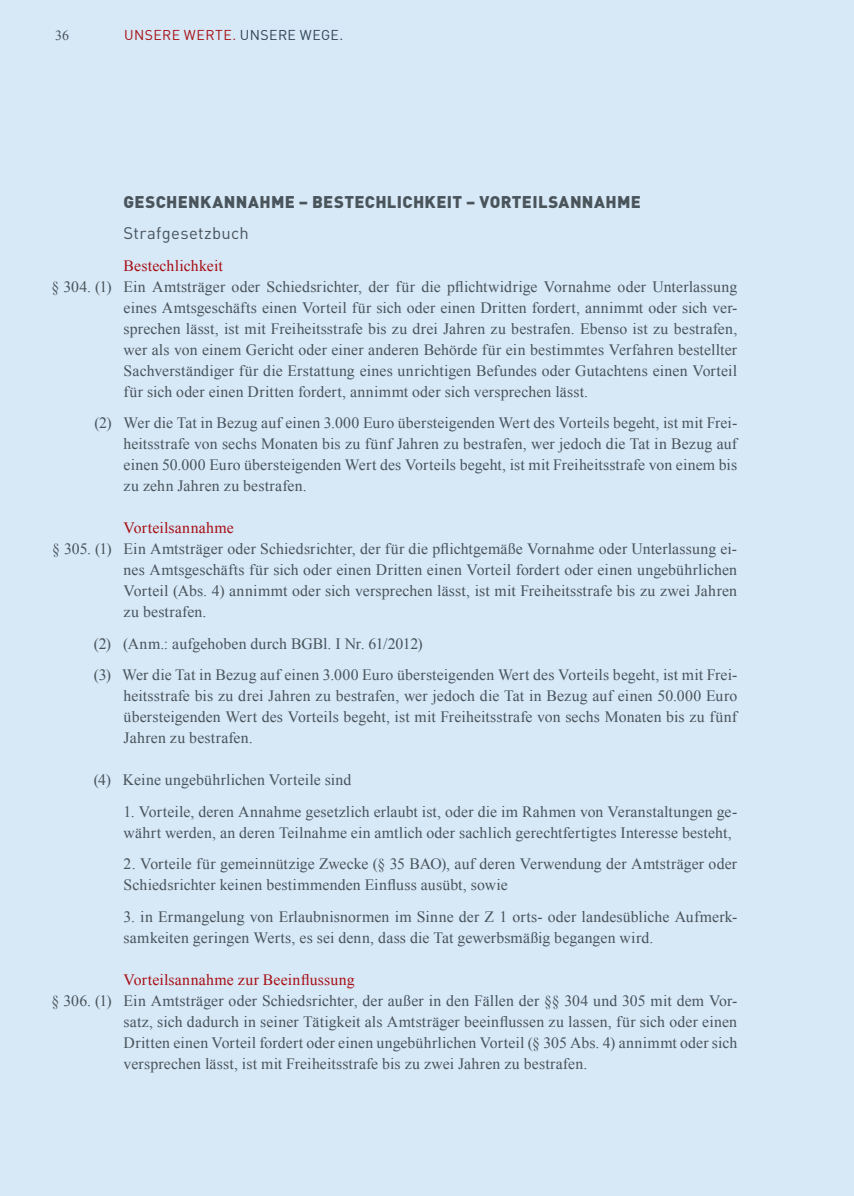
<style>
.page{position:relative;width:854px;height:1196px;background:#fff}
.page>*{position:absolute;margin:0;border:0;box-sizing:border-box;transform-origin:0 0}
.t1{font:900 16.62px "DIN";letter-spacing:.02em;color:#49545b}
.t2{font:16.62px "DIN";letter-spacing:.02em;color:#49545b}
.t3{font:15.75px/21px "Times New Roman";letter-spacing:.01em;color:#49545b;text-align:justify}
.t4{font:15.75px "Times New Roman";letter-spacing:.015em;color:#a70e13}
.t5{font:14px "DIN";letter-spacing:.03em;color:#a70e13}
.t6{font:14px "Times New Roman";color:#49545b}
.s1{color:#2d4555}
</style>
<div class="page">
<div style="left:0;top:0;width:853px;height:1196px;background:#d7e8f7"></div>
<p class="t6" style="left:55px;top:26px;width:15px">36</p>
<p class="t5" style="left:124px;top:26px;width:220px">UNSERE WERTE. <span class="s1">UNSERE WEGE.</span></p>
<p class="t1" style="left:124px;top:191px;width:518px">GESCHENKANNAHME – BESTECHLICHKEIT – VORTEILSANNAHME</p>
<p class="t2" style="left:124px;top:223px;width:127px">STRAFGESETZBUCH</p>
<p class="t4" style="left:124px;top:255px;width:101px">Bestechlichkeit</p>
<p class="t3" style="left:124px;top:276px;width:615px;text-indent:-72px">§ 304. (1) Ein Amtsträger oder Schiedsrichter, der für die pflichtwidrige Vornahme oder Unterlassung eines Amtsgeschäfts einen Vorteil für sich oder einen Dritten fordert, annimmt oder sich ver&shy;sprechen lässt, ist mit Freiheitsstrafe bis zu drei Jahren zu bestrafen. Ebenso ist zu bestrafen, wer als von einem Gericht oder einer anderen Behörde für ein bestimmtes Verfahren bestellter Sachverständiger für die Erstattung eines unrichtigen Befundes oder Gutachtens einen Vorteil für sich oder einen Dritten fordert, annimmt oder sich versprechen lässt.</p>
<p class="t3" style="left:124px;top:412px;width:615px;text-indent:-29px">(2) Wer die Tat in Bezug auf einen 3.000 Euro übersteigenden Wert des Vorteils begeht, ist mit Frei&shy;heitsstrafe von sechs Monaten bis zu fünf Jahren zu bestrafen, wer jedoch die Tat in Bezug auf einen 50.000 Euro übersteigenden Wert des Vorteils begeht, ist mit Freiheitsstrafe von einem bis zu zehn Jahren zu bestrafen.</p>
<p class="t4" style="left:124px;top:517px;width:112px">Vorteilsannahme</p>
<p class="t3" style="left:124px;top:538px;width:615px;text-indent:-71px">§ 305. (1) Ein Amtsträger oder Schiedsrichter, der für die pflichtgemäße Vornahme oder Unterlassung ei&shy;nes Amtsgeschäfts für sich oder einen Dritten einen Vorteil fordert oder einen ungebührlichen Vorteil (Abs. 4) annimmt oder sich versprechen lässt, ist mit Freiheitsstrafe bis zu zwei Jahren zu bestrafen.</p>
<p class="t3" style="left:94px;top:627px;width:644px;line-height:31.5px">(2) (Anm.: aufgehoben durch BGBl. I Nr. 61/2012)<br>(3) Wer die Tat in Bezug auf einen 3.000 Euro übersteigenden Wert des Vorteils begeht, ist mit Frei-</p>
<p class="t3" style="left:124px;top:685px;width:615px">heitsstrafe bis zu drei Jahren zu bestrafen, wer jedoch die Tat in Bezug auf einen 50.000 Euro übersteigenden Wert des Vorteils begeht, ist mit Freiheitsstrafe von sechs Monaten bis zu fünf Jahren zu bestrafen.</p>
<p class="t3" style="left:94px;top:769px;width:259px">(4) Keine ungebührlichen Vorteile sind</p>
<p class="t3" style="left:124px;top:801px;width:615px">1. Vorteile, deren Annahme gesetzlich erlaubt ist, oder die im Rahmen von Veranstaltungen ge&shy;währt werden, an deren Teilnahme ein amtlich oder sachlich gerechtfertigtes Interesse besteht,</p>
<p class="t3" style="left:124px;top:853px;width:614px">2. Vorteile für gemeinnützige Zwecke (§ 35 BAO), auf deren Verwendung der Amtsträger oder<br>Schiedsrichter keinen bestimmenden Einfluss ausübt, sowie</p>
<p class="t3" style="left:124px;top:906px;width:615px">3. in Ermangelung von Erlaubnisnormen im Sinne der Z 1 orts- oder landesübliche Aufmerk&shy;samkeiten geringen Werts, es sei denn, dass die Tat gewerbsmäßig begangen wird.</p>
<p class="t4" style="left:124px;top:969px;width:232px">Vorteilsannahme zur Beeinflussung</p>
<p class="t3" style="left:124px;top:990px;width:615px;text-indent:-72px">§ 306. (1) Ein Amtsträger oder Schiedsrichter, der außer in den Fällen der §§ 304 und 305 mit dem Vor&shy;satz, sich dadurch in seiner Tätigkeit als Amtsträger beeinflussen zu lassen, für sich oder einen Dritten einen Vorteil fordert oder einen ungebührlichen Vorteil (§ 305 Abs. 4) annimmt oder sich versprechen lässt, ist mit Freiheitsstrafe bis zu zwei Jahren zu bestrafen.</p>
</div>
